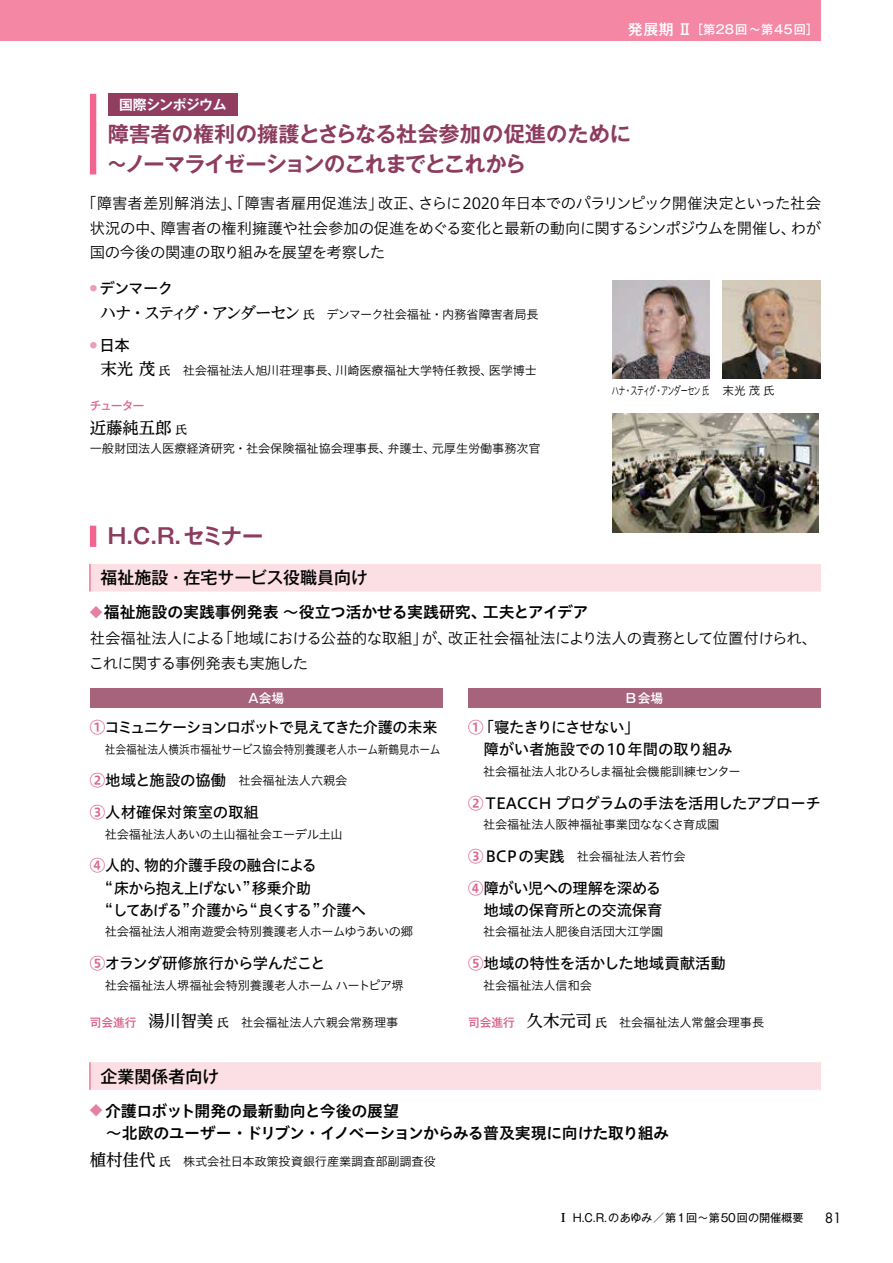
<style>
.page{position:relative;width:893px;height:1263px;background:#fff}
.page>*{position:absolute;margin:0;border:0;box-sizing:border-box;transform-origin:0 0}
.t1{font:21.3px/29.7px "Gothic MB101 Pr 6 N De Bold 90 msp RKSJ H";letter-spacing:-.02em;color:#8c3c5e}
.t2{font:16.95px "Gothic MB101 Pr 6 N Medium 90 msp RKSJ H";color:#030303}
.t3{font:16.5px "UD Reimin Pr 6 N Medium 90 msp RKSJ H";letter-spacing:-.005em;color:#030303}
.t4{font:15.9px/22.4px "Hiragino UD Sans Std N W6 90 msp RKSJ H";letter-spacing:-.025em;color:#030303}
.t5{font:15.9px "Hiragino UD Sans Std N W6 90 msp RKSJ H";letter-spacing:-.005em;color:#030303}
.t6{font:15.45px/24.5px "Hiragino UD Sans Std N W3 90 msp RKSJ H";letter-spacing:-.04em;color:#030303;text-align:justify}
.t7{font:15.45px/22.4px "Hiragino UD Sans Std N W5 90 msp RKSJ H";letter-spacing:-.03em;color:#030303}
.t8{font:15.45px "Hiragino UD Sans Std N W5 90 msp RKSJ H";letter-spacing:-.085em;color:#030303}
.t9{font:15.45px "Hiragino UD Sans Std N W5 90 msp RKSJ H";color:#030303}
.t10{font:13.8px "Gothic MB101 Pr 6 N De Bold 90 msp RKSJ H";letter-spacing:-.03em;color:#fff}
.t11{font:13.8px "Futura Std";color:#030303}
.t12{font:12.75px "Gothic MB101 Pr 6 N Medium 90 msp RKSJ H";color:#fff}
.t13{font:12.15px "Hiragino UD Sans Std N W3 90 msp RKSJ H";letter-spacing:-.01em;color:#030303}
.t14{font:12.15px "Hiragino UD Sans Std N W3 90 msp RKSJ H";letter-spacing:-.01em;color:#030303;scale:.88 1}
.t15{font:12.15px "Hiragino UD Sans Std N W3 90 msp RKSJ H";letter-spacing:-.03em;color:#030303}
.t16{font:12.15px "Gothic MB101 Pr 6 N Medium 90 msp RKSJ H";letter-spacing:.045em;color:#fff}
.t17{font:11.7px "Hiragino UD Sans Std N W3 90 msp RKSJ H";letter-spacing:-.11em;color:#030303;scale:.61 1}
.t18{font:11.7px "Gothic MB101 Pr 6 N Medium 90 msp RKSJ H";letter-spacing:-.08em;color:#db638b}
.t19{font:11.1px "Gothic MB101 Pr 6 N Regular 90 msp RKSJ H";letter-spacing:-.005em;color:#030303}
.s1{font-size:14.85px}
.s2{font-family:"UD Reimin Pr 6 N Medium 90 msp RKSJ H";font-size:16.5px}
.s3{font-family:"UD Reimin Pr 6 N Medium 90 msp RKSJ H";font-size:11.7px}
.s4{font-size:11.7px}
.s5{font-size:12.75px;color:#e3819e}
.s6{font-family:"Hiragino UD Sans Std N W6 90 msp RKSJ H";color:#db638b}
.s7{font-family:"Hiragino UD Sans Std N W6 90 msp RKSJ H";font-size:15.45px;color:#db638b}
.s8{font-family:"Hiragino UD Sans Std N W5 90 msp RKSJ H";font-size:15.45px}
.s9{font-family:"Gothic MB101 Pr 6 N Medium 90 msp RKSJ H";font-size:11.7px;color:#db638b}
.s10{font-family:"UD Reimin Pr 6 N Ex Bold 90 msp RKSJ H";font-size:11.7px}
</style>
<div class="page">
<svg style="left:90px;top:564px;width:731px;height:526px"></svg>
<hr style="left:89px;top:564px;width:2px;height:28px;background:#f16691">
<hr style="left:89px;top:1062px;width:2px;height:28px;background:#f16691">
<div style="left:90px;top:94px;width:6px;height:31px;background:#f16691"></div>
<div style="left:90px;top:124px;width:6px;height:51px;background:#f16691"></div>
<div style="left:108px;top:94px;width:130px;height:22px;background:#913d60"></div>
<div style="left:90px;top:526px;width:6px;height:21px;background:#f16691"></div>
<div style="left:90px;top:689px;width:353px;height:19px;background:#a7627c"></div>
<div style="left:468px;top:689px;width:353px;height:19px;background:#a7627c"></div>
<img style="left:612px;top:414px;width:206px;height:119px">
<img style="left:723px;top:281px;width:97px;height:98px">
<img style="left:612px;top:281px;width:98px;height:98px">
<div style="left:0;top:0;width:820px;height:41px;background:#f387a4"></div>
<p class="t16" style="left:628px;top:24px;width:192px"><span class="s1">発展期 Ⅱ</span>［第28回～第45回］</p>
<p class="t10" style="left:119px;top:100px;width:109px">国際シンポジウム</p>
<h1 class="t1" style="left:106px;top:122px;width:526px">障害者の権利の擁護とさらなる社会参加の促進のために～ノーマライゼーションのこれまでとこれから</h1>
<p class="t6" style="left:90px;top:193px;width:733px;text-indent:-9px">「障害者差別解消法」、「障害者雇用促進法」改正、さらに2020年日本でのパラリンピック開催決定といった社会状況の中、障害者の権利擁護や社会参加の促進をめぐる変化と最新の動向に関するシンポジウムを開催し、わが国の今後の関連の取り組みを展望を考察した</p>
<p class="t7" style="left:90px;top:279px;width:85px"><sup>●</sup> デンマーク</p>
<p class="t13" style="left:100px;top:309px;width:440px"><span class="s2">ハナ・スティグ・アンダーセン</span> <span class="s3">氏</span>　デンマーク社会福祉・内務省障害者局長</p>
<p class="t7" style="left:90px;top:336px;width:41px"><sup>●</sup> 日本</p>
<p class="t13" style="left:100px;top:366px;width:438px"><span class="s2">末光 茂</span> <span class="s3">氏</span>　社会福祉法人旭川荘理事長、川崎医療福祉大学特任教授、医学博士</p>
<p class="t18" style="left:90px;top:401px;width:56px">チューター</p>
<h3 class="t3" style="left:90px;top:422px;width:99px">近藤純五郎 <span class="s4">氏</span></h3>
<p class="t13" style="left:90px;top:444px;width:452px">一般財団法人医療経済研究・社会保険福祉協会理事長、弁護士、元厚生労働事務次官</p>
<p class="t17" style="left:612px;top:386px;width:269px">ハナ・スティグ・アンダーセン 氏 末光 茂 氏</p>
<h1 class="t1" style="left:108px;top:524px;width:157px">H.C.R.セミナー</h1>
<h2 class="t2" style="left:101px;top:571px;width:269px">福祉施設・在宅サービス役職員向け</h2>
<h3 class="t5" style="left:90px;top:606px;width:500px"><span class="s5">◆</span>福祉施設の実践事例発表 ～役立つ活かせる実践研究、工夫とアイデア</h3>
<p class="t6" style="left:89px;top:628px;width:730px">社会福祉法人による「地域における公益的な取組」が、改正社会福祉法により法人の責務として位置付けられ、これに関する事例発表も実施した</p>
<p class="t12" style="left:247px;top:694px;width:39px">Ａ会場</p>
<p class="t8" style="left:90px;top:722px;width:349px"><span class="s6">①</span>コミュニケーションロボットで見えてきた介護の未来</p>
<p class="t14" style="left:105px;top:745px;width:383px">社会福祉法人横浜市福祉サービス協会特別養護老人ホーム新鶴見ホーム</p>
<p class="t13" style="left:90px;top:776px;width:259px"><span class="s7">②</span><span class="s8">地域と施設の協働</span>　社会福祉法人六親会</p>
<p class="t9" style="left:90px;top:807px;width:171px"><span class="s6">③</span>人材確保対策室の取組</p>
<p class="t15" style="left:105px;top:830px;width:240px">社会福祉法人あいの土山福祉会エーデル土山</p>
<p class="t7" style="left:105px;top:856px;width:262px;text-indent:-15px"><span class="s6">④</span>人的、物的介護手段の融合による<br>“床から抱え上げない”移乗介助<br>“してあげる”介護から“良くする”介護へ</p>
<p class="t13" style="left:105px;top:927px;width:310px">社会福祉法人湘南遊愛会特別養護老人ホームゆうあいの郷</p>
<p class="t7" style="left:90px;top:954px;width:237px"><span class="s6">⑤</span>オランダ研修旅行から学んだこと</p>
<p class="t13" style="left:105px;top:980px;width:300px">社会福祉法人堺福祉会特別養護老人ホーム ハートピア堺</p>
<p class="t13" style="left:90px;top:1018px;width:310px"><span class="s9">司会進行　</span><span class="s2">湯川智美</span> <span class="s3">氏</span>　社会福祉法人六親会常務理事</p>
<p class="t12" style="left:626px;top:694px;width:39px">B会場</p>
<p class="t7" style="left:484px;top:718px;width:250px;text-indent:-15px"><span class="s6">①</span> 「寝たきりにさせない」<br>障がい者施設での10年間の取り組み</p>
<p class="t13" style="left:483px;top:767px;width:259px">社会福祉法人北ひろしま福祉会機能訓練センター</p>
<p class="t7" style="left:468px;top:794px;width:354px"><span class="s6">②</span>TEACCH プログラムの手法を活用したアプローチ</p>
<p class="t13" style="left:483px;top:820px;width:238px">社会福祉法人阪神福祉事業団ななくさ育成園</p>
<p class="t13" style="left:468px;top:851px;width:219px"><span class="s7">③</span><span class="s8">BCPの実践</span>　社会福祉法人若竹会</p>
<p class="t7" style="left:468px;top:879px;width:196px;text-align:right"><span class="s6">④</span> 障がい児への理解を深める地域の保育所との交流保育</p>
<p class="t13" style="left:483px;top:927px;width:182px">社会福祉法人肥後自活団大江学園</p>
<p class="t7" style="left:468px;top:954px;width:259px"><span class="s6">⑤</span>地域の特性を活かした地域貢献活動</p>
<p class="t13" style="left:483px;top:980px;width:110px">社会福祉法人信和会</p>
<p class="t13" style="left:468px;top:1018px;width:298px"><span class="s9">司会進行　</span><span class="s2">久木元司</span> <span class="s3">氏</span>　社会福祉法人常盤会理事長</p>
<h2 class="t2" style="left:101px;top:1070px;width:120px">企業関係者向け</h2>
<h3 class="t4" style="left:90px;top:1102px;width:581px"><span class="s5">◆</span> 介護ロボット開発の最新動向と今後の展望<br>　～北欧のユーザー・ドリブン・イノベーションからみる普及実現に向けた取り組み</h3>
<p class="t13" style="left:90px;top:1157px;width:347px"><span class="s2">植村佳代</span> <span class="s3">氏</span>　株式会社日本政策投資銀行産業調査部副調査役</p>
<p class="t19" style="left:557px;top:1213px;width:247px"><span class="s10">Ⅰ</span> H.C.R.のあゆみ／第1回～第50回の開催概要</p>
<p class="t11" style="left:825px;top:1210px;width:19px">81</p>
</div>
